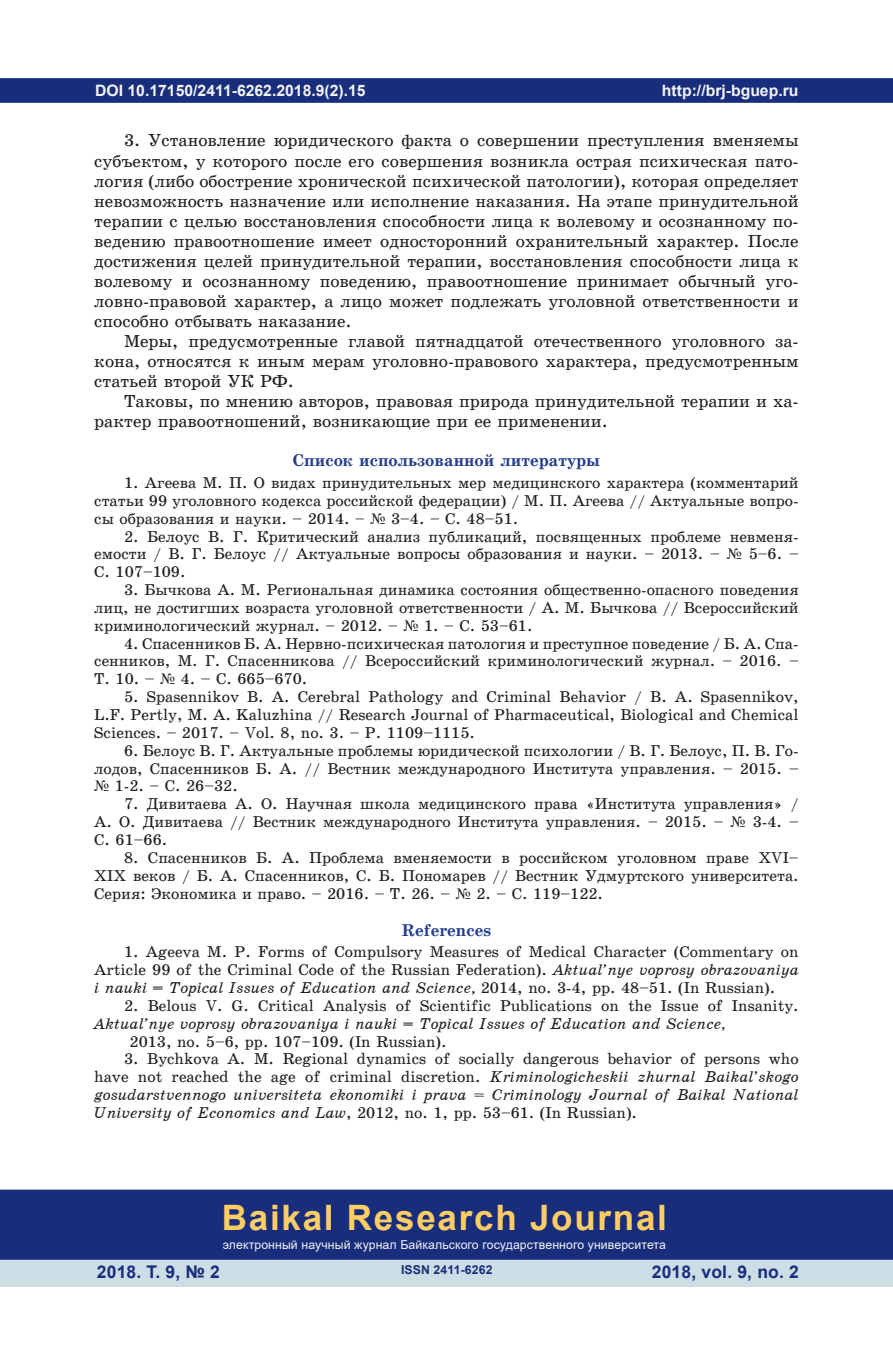
<style>
.page{position:relative;width:893px;height:1360px;background:#fff}
.page>*{position:absolute;margin:0;border:0;box-sizing:border-box;transform-origin:0 0}
.t1{font:700 35px "Arial";letter-spacing:.05em;color:#fecd64}
.t2{font:17.5px/19.9px "School Book C";color:#231f20;text-align:justify}
.t3{font:700 17.5px "Arial";letter-spacing:.01em;color:#182d7c}
.t4{font:17.15px "School Book C Bold";color:#253f8e}
.t5{font:15.75px/17.8px "School Book C";color:#231f20;text-align:justify}
.t6{font:15.75px "School Book C Italic";color:#231f20}
.t7{font:700 15.75px "Arial";color:#f2f3f4}
.t8{font:12.25px "Arial";letter-spacing:.01em;color:#f2f3f4}
.t9{font:700 12.25px "Arial";letter-spacing:.01em;color:#182d7c}
.s1{font-family:"Times New Roman"}
.s2{font-family:"School Book C Italic"}
.s3{font-family:"School Book C"}
</style>
<div class="page">
<div style="left:1px;top:79px;width:891px;height:23px;background:#182d7c"></div>
<div style="left:0;top:78px;width:893px;height:25px;border:2px solid #182d7c"></div>
<div style="left:0;top:1258px;width:893px;height:28px;background:#cddde6"></div>
<div style="left:1px;top:1190px;width:891px;height:68px;background:#182d7c"></div>
<div style="left:0;top:1189px;width:893px;height:70px;border:2px solid #182d7c"></div>
<p class="t7" style="left:95px;top:79px;width:272px">DOI 10.17150/2411-6262.2018.9(2).15</p>
<p class="t2" style="left:94px;top:131px;width:706px;text-indent:30px">3. Установление юридического факта о совершении преступления вменяемы субъектом, у которого после его совершения возникла острая психическая пато&shy;логия (либо обострение хронической психической патологии), которая определяет невозможность назначение или исполнение наказания. На этапе принудительной терапии с целью восстановления способности лица к волевому и осознанному по&shy;ведению правоотношение имеет односторонний охранительный характер. После достижения целей принудительной терапии, восстановления способности лица к волевому и осознанному поведению, правоотношение принимает обычный уго&shy;ловно-правовой характер, а лицо может подлежать уголовной ответственности и способно отбывать наказание.</p>
<p class="t2" style="left:94px;top:331px;width:706px;text-indent:30px">Меры, предусмотренные главой пятнадцатой отечественного уголовного за&shy;кона, относятся к иным мерам уголовно-правового характера, предусмотренным статьей второй УК РФ.</p>
<p class="t2" style="left:94px;top:391px;width:706px;text-indent:30px">Таковы, по мнению авторов, правовая природа принудительной терапии и ха&shy;рактер правоотношений, возникающие при ее применении.</p>
<p class="t4" style="left:293px;top:451px;width:309px">Список использованной литературы</p>
<p class="t5" style="left:94px;top:474px;width:706px;text-indent:30px">1. Агеева М. П. О видах принудительных мер медицинского характера (комментарий статьи 99 уголовного кодекса российской федерации) / М. П. Агеева // Актуальные вопро&shy;сы образования и науки. – 2014. – <span class="s1">№</span> 3–4. – С. 48–51.</p>
<p class="t5" style="left:94px;top:527px;width:706px;text-indent:30px">2. Белоус В. Г. Критический анализ публикаций, посвященных проблеме невменя&shy;емости / В. Г. Белоус // Актуальные вопросы образования и науки. – 2013. – <span class="s1">№</span> 5–6. – С. 107–109.</p>
<p class="t5" style="left:94px;top:581px;width:706px;text-indent:30px">3. Бычкова А. М. Региональная динамика состояния общественно-опасного поведения лиц, не достигших возраста уголовной ответственности / А. М. Бычкова // Всероссийский криминологический журнал. – 2012. – <span class="s1">№</span> 1. – С. 53–61.</p>
<p class="t5" style="left:94px;top:634px;width:706px;text-indent:30px">4. Спасенников Б. А. Нервно-психическая патология и преступное поведение / Б. А. Спа&shy;сенников, М. Г. Спасенникова // Всероссийский криминологический журнал. – 2016. – Т. 10. – <span class="s1">№</span> 4. – С. 665–670.</p>
<p class="t5" style="left:94px;top:688px;width:706px;text-indent:30px">5. Spasennikov B. A. Cerebral Pathology and Criminal Behavior / B. A. Spasennikov, L.F. Pertly, M. A. Kaluzhina // Research Journal of Pharmaceutical, Biological and Chemical Sciences. – 2017. – Vol. 8, no. 3. – P. 1109–1115.</p>
<p class="t5" style="left:94px;top:741px;width:706px;text-indent:30px">6. Белоус В. Г. Актуальные проблемы юридической психологии / В. Г. Белоус, П. В. Го&shy;лодов, Спасенников Б. А. // Вестник международного Института управления. – 2015. – <span class="s1">№</span> 1-2. – С. 26–32.</p>
<p class="t5" style="left:94px;top:795px;width:706px;text-indent:30px">7. Дивитаева А. О. Научная школа медицинского права «Института управления» / А. О. Дивитаева // Вестник международного Института управления. – 2015. – <span class="s1">№</span> 3-4. – С. 61–66.</p>
<p class="t5" style="left:94px;top:848px;width:706px;text-indent:30px">8. Спасенников Б. А. Проблема вменяемости в российском уголовном праве XVI– XIX веков / Б. А. Спасенников, С. Б. Пономарев // Вестник Удмуртского университета.<br>Серия: Экономика и право. – 2016. – Т. 26. – <span class="s1">№</span> 2. – С. 119–122.</p>
<p class="t4" style="left:402px;top:920px;width:91px">References</p>
<p class="t5" style="left:94px;top:943px;width:706px;text-align:right">1. Ageeva M. P. Forms of Compulsory Measures of Medical Character (Commentary on<br>Article 99 of the Criminal Code of the Russian Federation). <span class="s2">Aktual’nye voprosy obrazovaniya</span></p>
<p class="t6" style="left:94px;top:978px;width:682px">i nauki = Topical Issues of Education and Science, <span class="s3">2014, no. 3-4, pp. 48–51. (In Russian).</span></p>
<p class="t5" style="left:124px;top:996px;width:676px">2. Belous V. G. Critical Analysis of Scientific Publications on the Issue of Insanity.</p>
<p class="t6" style="left:94px;top:1014px;width:633px">Aktual’nye voprosy obrazovaniya i nauki = Topical Issues of Education and Science,</p>
<p class="t5" style="left:130px;top:1032px;width:318px">2013, no. 5–6, pp. 107–109. (In Russian).</p>
<p class="t5" style="left:94px;top:1050px;width:706px;text-align:right">3. Bychkova A. M. Regional dynamics of socially dangerous behavior of persons who have not reached the age of criminal discretion. <span class="s2">Kriminologicheskii zhurnal Baikal’skogo</span></p>
<p class="t6" style="left:94px;top:1085px;width:706px">gosudarstvennogo universiteta ekonomiki i prava <span class="s3">=</span> Criminology Journal of Baikal National</p>
<p class="t5" style="left:94px;top:1103px;width:544px"><span class="s2">University of Economics and Law</span>, 2012, no. 1, pp. 53–61. (In Russian).</p>
<p class="t7" style="left:662px;top:79px;width:138px">http://brj-bguep.ru</p>
<h1 class="t1" style="left:222px;top:1192px;width:447px">Baikal Research Journal</h1>
<p class="t8" style="left:223px;top:1236px;width:445px">электронный научный журнал Байкальского государственного университета</p>
<p class="t9" style="left:401px;top:1261px;width:93px">ISSN 2411-6262</p>
<p class="t3" style="left:97px;top:1259px;width:125px">2018. Т. 9, № 2</p>
<p class="t3" style="left:652px;top:1259px;width:149px">2018, vol. 9, no. 2</p>
</div>
